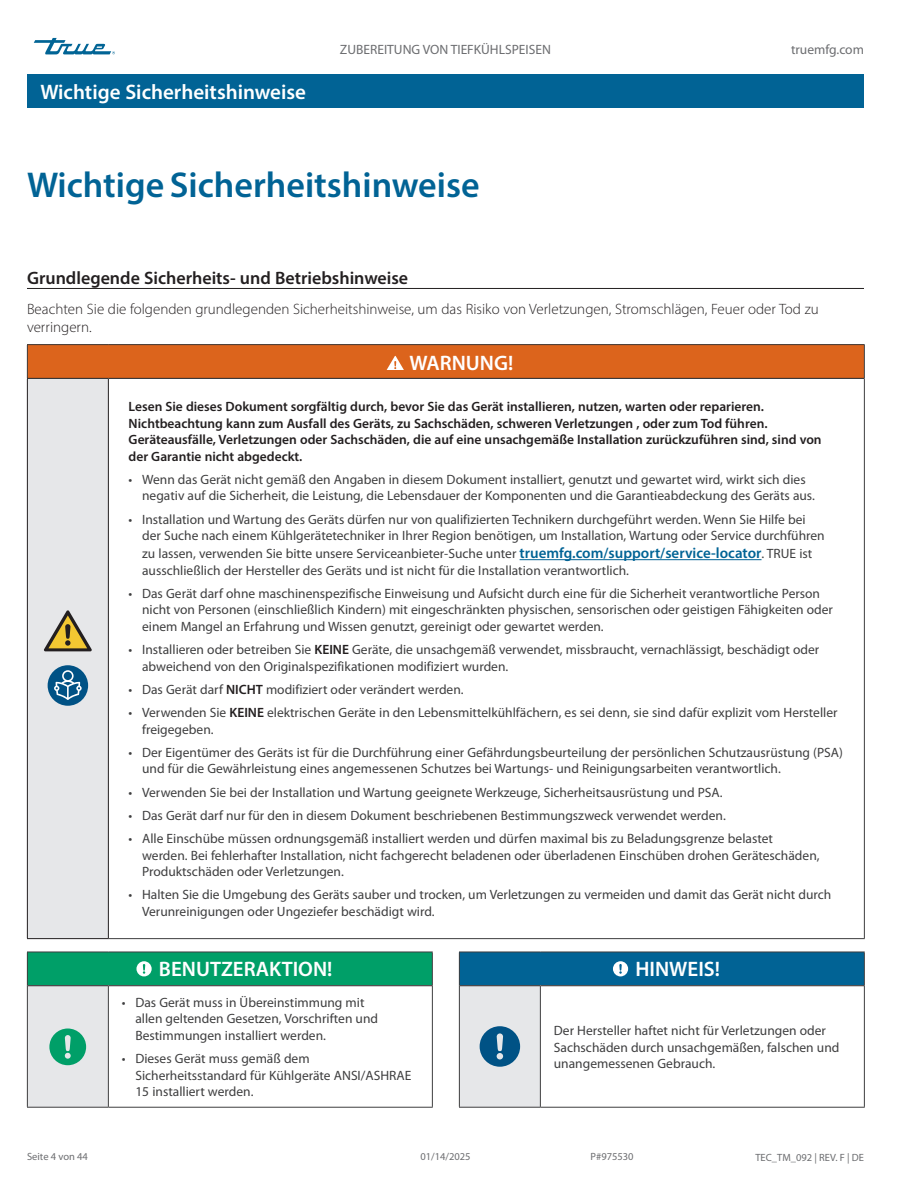
<style>
.page{position:relative;width:918px;height:1188px;background:#fff}
.page>*{position:absolute;margin:0;border:0;box-sizing:border-box;transform-origin:0 0}
.t1{font:600 36px "Myriad Pro";color:#016395}
.t2{font:600 21px "Myriad Pro";color:#fff}
.t3{font:600 18px "Myriad Pro";color:#231f20}
.t4{font:300 15px/18px "Myriad Pro";color:#231f20}
.t5{font:13.5px/16.5px "Myriad Pro";color:#3e3e3f}
.t6{font:600 13.5px/16.5px "Myriad Pro";color:#231f20}
.t7{font:13.5px "Myriad Pro";color:#6c6d70}
.t8{font:10.5px "Myriad Pro";color:#6c6d70}
.s1{font-weight:600;font-size:15px;color:#016395}
.s2{font-weight:600;color:#231f20}
</style>
<div class="page">
<svg style="left:34px;top:38px;width:81px;height:16px"></svg>
<div style="left:27px;top:74px;width:837px;height:34px;background:#016395"></div>
<div style="left:27px;top:345px;width:837px;height:33px;background:#dc641c"></div>
<div style="left:27px;top:378px;width:81px;height:561px;background:#e6e7e9"></div>
<hr style="left:27px;top:344px;width:81px;height:1px;background:#3e3e3f">
<hr style="left:27px;top:345px;width:1px;height:33px;background:#3e3e3f">
<hr style="left:108px;top:344px;width:757px;height:1px;background:#3e3e3f">
<hr style="left:864px;top:345px;width:1px;height:33px;background:#3e3e3f">
<hr style="left:864px;top:378px;width:1px;height:560px;background:#3e3e3f">
<hr style="left:109px;top:938px;width:756px;height:1px;background:#3e3e3f">
<hr style="left:108px;top:378px;width:756px;height:1px;background:#231f20">
<hr style="left:27px;top:378px;width:81px;height:1px;background:#231f20">
<hr style="left:27px;top:379px;width:1px;height:559px;background:#231f20">
<hr style="left:108px;top:379px;width:1px;height:559px;background:#231f20">
<hr style="left:27px;top:938px;width:82px;height:1px;background:#231f20">
<svg style="left:386px;top:356px;width:18px;height:14px"></svg>
<svg style="left:44px;top:610px;width:48px;height:41px"></svg>
<div style="left:48px;top:665px;width:40px;height:41px;background:#005285;border-radius:50%"></div>
<svg style="left:54px;top:670px;width:28px;height:30px"></svg>
<hr style="left:520px;top:559px;width:242px;height:1px;background:#016395">
<hr style="left:27px;top:288px;width:837px;height:1px;background:#231f20">
<div style="left:27px;top:952px;width:405px;height:34px;background:#009f68"></div>
<div style="left:27px;top:986px;width:81px;height:121px;background:#e6e7e9"></div>
<hr style="left:27px;top:952px;width:81px;height:1px;background:#3e3e3f">
<hr style="left:27px;top:952px;width:1px;height:34px;background:#3e3e3f">
<hr style="left:108px;top:952px;width:325px;height:1px;background:#3e3e3f">
<hr style="left:432px;top:952px;width:1px;height:34px;background:#3e3e3f">
<hr style="left:27px;top:986px;width:1px;height:121px;background:#3e3e3f">
<hr style="left:108px;top:986px;width:1px;height:121px;background:#3e3e3f">
<hr style="left:432px;top:986px;width:1px;height:121px;background:#3e3e3f">
<hr style="left:27px;top:1107px;width:81px;height:1px;background:#3e3e3f">
<hr style="left:108px;top:1107px;width:325px;height:1px;background:#3e3e3f">
<hr style="left:28px;top:985px;width:80px;height:1px;background:#231f20">
<hr style="left:108px;top:985px;width:324px;height:1px;background:#231f20">
<svg style="left:136px;top:961px;width:16px;height:15px"></svg>
<svg style="left:49px;top:1029px;width:37px;height:36px"></svg>
<div style="left:459px;top:952px;width:405px;height:34px;background:#016395"></div>
<div style="left:459px;top:986px;width:81px;height:121px;background:#e6e7e9"></div>
<hr style="left:459px;top:952px;width:81px;height:1px;background:#3e3e3f">
<hr style="left:459px;top:952px;width:1px;height:34px;background:#3e3e3f">
<hr style="left:540px;top:952px;width:325px;height:1px;background:#3e3e3f">
<hr style="left:864px;top:952px;width:1px;height:34px;background:#3e3e3f">
<hr style="left:459px;top:986px;width:1px;height:121px;background:#3e3e3f">
<hr style="left:540px;top:986px;width:1px;height:121px;background:#3e3e3f">
<hr style="left:864px;top:986px;width:1px;height:121px;background:#3e3e3f">
<hr style="left:459px;top:1107px;width:81px;height:1px;background:#3e3e3f">
<hr style="left:540px;top:1107px;width:325px;height:1px;background:#3e3e3f">
<hr style="left:460px;top:985px;width:80px;height:1px;background:#231f20">
<hr style="left:540px;top:985px;width:324px;height:1px;background:#231f20">
<svg style="left:613px;top:961px;width:15px;height:15px"></svg>
<svg style="left:480px;top:1026px;width:40px;height:41px"></svg>
<h2 class="t2" style="left:40px;top:79px;width:267px">Wichtige Sicherheitshinweise</h2>
<p class="t7" style="left:340px;top:42px;width:213px">ZUBEREITUNG VON TIEFKÜHLSPEISEN</p>
<p class="t7" style="left:791px;top:42px;width:74px">truemfg.com</p>
<h1 class="t1" style="left:27px;top:162px;width:454px">Wichtige Sicherheitshinweise</h1>
<h3 class="t3" style="left:27px;top:266px;width:383px">Grundlegende Sicherheits- und Betriebshinweise</h3>
<p class="t4" style="left:27px;top:300px;width:793px">Beachten Sie die folgenden grundlegenden Sicherheitshinweise, um das Risiko von Verletzungen, Stromschlägen, Feuer oder Tod zu verringern.</p>
<h2 class="t2" style="left:409px;top:349px;width:106px">WARNUNG!</h2>
<p class="t6" style="left:129px;top:398px;width:695px">Lesen Sie dieses Dokument sorgfältig durch, bevor Sie das Gerät installieren, nutzen, warten oder reparieren.<br>Nichtbeachtung kann zum Ausfall des Geräts, zu Sachschäden, schweren Verletzungen , oder zum Tod führen.<br>Geräteausfälle, Verletzungen oder Sachschäden, die auf eine unsachgemäße Installation zurückzuführen sind, sind von der Garantie nicht abgedeckt.</p>
<p class="t5" style="left:142px;top:471px;width:674px;text-indent:-14px">• Wenn das Gerät nicht gemäß den Angaben in diesem Dokument installiert, genutzt und gewartet wird, wirkt sich dies negativ auf die Sicherheit, die Leistung, die Lebensdauer der Komponenten und die Garantieabdeckung des Geräts aus.</p>
<p class="t5" style="left:142px;top:511px;width:684px;text-indent:-14px">• Installation und Wartung des Geräts dürfen nur von qualifizierten Technikern durchgeführt werden. Wenn Sie Hilfe bei der Suche nach einem Kühlgerätetechniker in Ihrer Region benötigen, um Installation, Wartung oder Service durchführen</p>
<p class="t5" style="left:142px;top:545px;width:672px">zu lassen, verwenden Sie bitte unsere Serviceanbieter-Suche unter <span class="s1">truemfg.com/support/service-locator</span>. TRUE ist ausschließlich der Hersteller des Geräts und ist nicht für die Installation verantwortlich.</p>
<p class="t5" style="left:142px;top:585px;width:692px;text-indent:-14px">• Das Gerät darf ohne maschinenspezifische Einweisung und Aufsicht durch eine für die Sicherheit verantwortliche Person nicht von Personen (einschließlich Kindern) mit eingeschränkten physischen, sensorischen oder geistigen Fähigkeiten oder einem Mangel an Erfahrung und Wissen genutzt, gereinigt oder gewartet werden.</p>
<p class="t5" style="left:142px;top:641px;width:679px;text-indent:-14px">• Installieren oder betreiben Sie <span class="s2">KEINE</span> Geräte, die unsachgemäß verwendet, missbraucht, vernachlässigt, beschädigt oder abweichend von den Originalspezifikationen modifiziert wurden.</p>
<p class="t5" style="left:129px;top:681px;width:337px">• Das Gerät darf <span class="s2">NICHT</span> modifiziert oder verändert werden.</p>
<p class="t5" style="left:142px;top:704px;width:697px;text-indent:-14px">• Verwenden Sie <span class="s2">KEINE</span> elektrischen Geräte in den Lebensmittelkühlfächern, es sei denn, sie sind dafür explizit vom Hersteller freigegeben.</p>
<p class="t5" style="left:142px;top:744px;width:702px;text-indent:-14px">• Der Eigentümer des Geräts ist für die Durchführung einer Gefährdungsbeurteilung der persönlichen Schutzausrüstung (PSA) und für die Gewährleistung eines angemessenen Schutzes bei Wartungs- und Reinigungsarbeiten verantwortlich.</p>
<p class="t5" style="left:129px;top:784px;width:596px">• Verwenden Sie bei der Installation und Wartung geeignete Werkzeuge, Sicherheitsausrüstung und PSA.</p>
<p class="t5" style="left:129px;top:807px;width:599px">• Das Gerät darf nur für den in diesem Dokument beschriebenen Bestimmungszweck verwendet werden.</p>
<p class="t5" style="left:142px;top:830px;width:679px;text-indent:-14px">• Alle Einschübe müssen ordnungsgemäß installiert werden und dürfen maximal bis zu Beladungsgrenze belastet werden. Bei fehlerhafter Installation, nicht fachgerecht beladenen oder überladenen Einschüben drohen Geräteschäden,<br>Produktschäden oder Verletzungen.</p>
<p class="t5" style="left:142px;top:886px;width:691px;text-indent:-14px">• Halten Sie die Umgebung des Geräts sauber und trocken, um Verletzungen zu vermeiden und damit das Gerät nicht durch<br>Verunreinigungen oder Ungeziefer beschädigt wird.</p>
<h2 class="t2" style="left:159px;top:956px;width:175px">BENUTZERAKTION!</h2>
<p class="t5" style="left:135px;top:994px;width:244px;text-indent:-14px">• Das Gerät muss in Übereinstimmung mit allen geltenden Gesetzen, Vorschriften und<br>Bestimmungen installiert werden.</p>
<p class="t5" style="left:135px;top:1050px;width:278px;text-indent:-14px">• Dieses Gerät muss gemäß dem<br>Sicherheitsstandard für Kühlgeräte ANSI/ASHRAE<br>15 installiert werden.</p>
<h2 class="t2" style="left:635px;top:956px;width:86px">HINWEIS!</h2>
<p class="t5" style="left:554px;top:1022px;width:287px">Der Hersteller haftet nicht für Verletzungen oder<br>Sachschäden durch unsachgemäßen, falschen und unangemessenen Gebrauch.</p>
<p class="t8" style="left:27px;top:1150px;width:63px">Seite 4 von 44</p>
<p class="t8" style="left:420px;top:1150px;width:52px">01/14/2025</p>
<p class="t8" style="left:591px;top:1150px;width:45px">P#975530</p>
<p class="t8" style="left:755px;top:1151px;width:110px">TEC_TM_092 | REV. F | DE</p>
</div>
